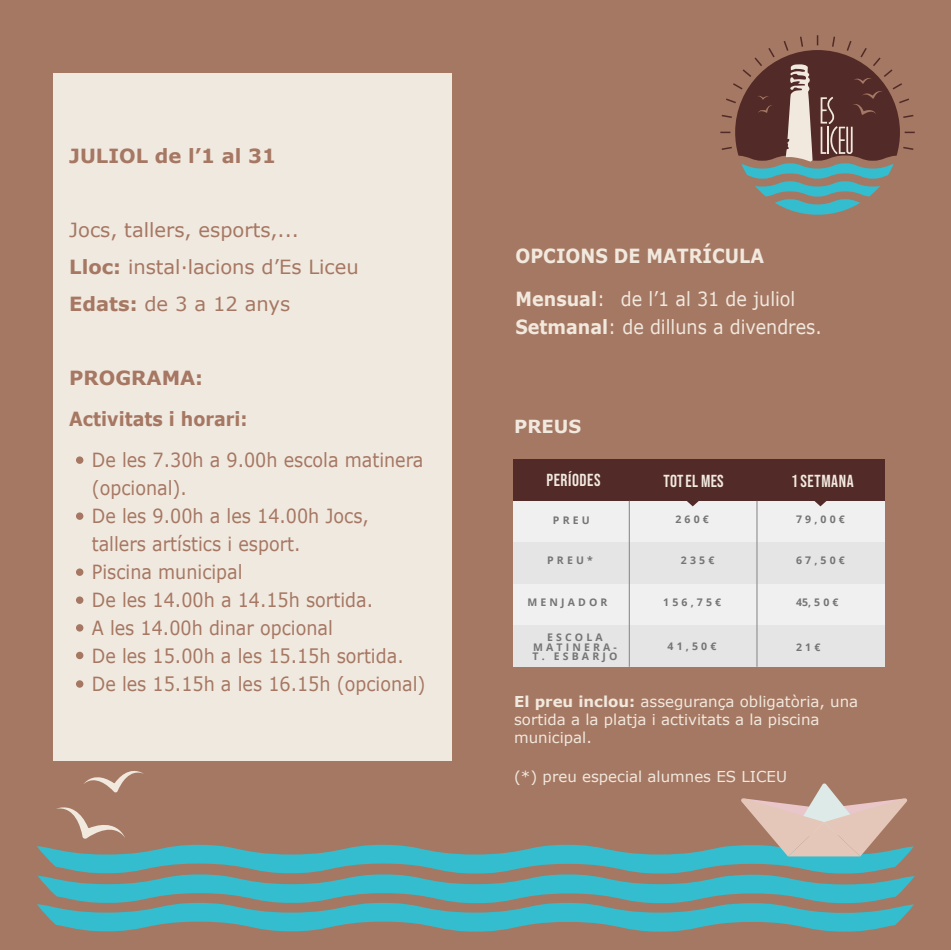
<style>
.page{position:relative;width:951px;height:950px;background:#fff}
.page>*{position:absolute;margin:0;border:0;box-sizing:border-box;transform-origin:0 0}
.t1{font:19.5px/27.9px "font 000000002 dc 8 e 13 e";color:#a67762;scale:.9 1}
.t2{font:19.5px/36.9px "font 000000002 dc 8 e 13 e";color:#a67762}
.t3{font:19.5px/27.9px "font 000000002 dc 8 e 13 e";color:#f1e8de;scale:.9 1}
.t4{font:18px "font 000000002 dc 8 e 13 e";color:#f1e8de}
.t5{font:17.4px "font 000000002 dc 8 e 13 e";letter-spacing:.03em;color:#f1e8de}
.t6{font:15px/18px "font 000000002 dc 8 e 13 e";color:#f1e8de}
.t7{font:10.5px/9.6px "font 000000002 dc 8 e 13 e";letter-spacing:.3em;color:#767576;text-align:center}
</style>
<div class="page">
<div style="left:0;top:0;width:950px;height:949px;background:#a57863"></div>
<svg style="left:56px;top:807px;width:69px;height:32px"></svg>
<svg style="left:84px;top:771px;width:60px;height:22px"></svg>
<svg style="left:37px;top:845px;width:877px;height:86px;fill:#34bdce"></svg>
<svg style="left:740px;top:783px;width:167px;height:73px"></svg>
<div style="left:54px;top:73px;width:397px;height:688px;background:#f0e9e0"></div>
<div style="left:76px;top:456px;width:7px;height:8px;background:#a67762;border-radius:50%"></div>
<div style="left:76px;top:512px;width:7px;height:8px;background:#a67762;border-radius:50%"></div>
<div style="left:76px;top:568px;width:7px;height:8px;background:#a67762;border-radius:50%"></div>
<div style="left:76px;top:596px;width:7px;height:8px;background:#a67762;border-radius:50%"></div>
<div style="left:76px;top:624px;width:7px;height:7px;background:#a67762;border-radius:50%"></div>
<div style="left:76px;top:652px;width:7px;height:7px;background:#a67762;border-radius:50%"></div>
<div style="left:76px;top:680px;width:7px;height:8px;background:#a67762;border-radius:50%"></div>
<div style="left:513px;top:501px;width:371px;height:41px;background:#f1f0f0"></div>
<div style="left:513px;top:583px;width:371px;height:42px;background:#f1f0f0"></div>
<div style="left:513px;top:542px;width:371px;height:41px;background:#e5e5e5"></div>
<div style="left:513px;top:625px;width:371px;height:42px;background:#e5e5e5"></div>
<div style="left:629px;top:459px;width:127px;height:42px;background:#522a27"></div>
<svg style="left:687px;top:501px;width:12px;height:5px"></svg>
<div style="left:756px;top:459px;width:128px;height:42px;background:#522a27"></div>
<svg style="left:814px;top:501px;width:13px;height:5px"></svg>
<hr style="left:628px;top:501px;width:1px;height:166px;background:#828383">
<div style="left:513px;top:459px;width:116px;height:42px;background:#522a27"></div>
<hr style="left:756px;top:501px;width:1px;height:166px;background:#828383">
<svg style="left:720px;top:35px;width:194px;height:180px"></svg>
<p class="t2" style="left:69px;top:137px;width:208px">JULIOL de l’1 al 31</p>
<p class="t2" style="left:69px;top:211px;width:291px">Jocs, tallers, esports,...<br>Lloc: instal·lacions d’Es Liceu<br>Edats: de 3 a 12 anys</p>
<p class="t2" style="left:69px;top:358px;width:135px">PROGRAMA:</p>
<p class="t1" style="left:69px;top:404px;width:200px">Activitats i horari:</p>
<p class="t1" style="left:92px;top:446px;width:370px">De les 7.30h a 9.00h escola matinera</p>
<p class="t1" style="left:92px;top:473px;width:372px">(opcional).<br>De les 9.00h a les 14.00h Jocs, tallers artístics i esport.<br>Piscina municipal<br>De les 14.00h a 14.15h sortida.<br>A les 14.00h dinar opcional<br>De les 15.00h a les 15.15h sortida.<br>De les 15.15h a les 16.15h (opcional)</p>
<p class="t3" style="left:515px;top:241px;width:277px">OPCIONS DE MATRÍCULA</p>
<p class="t3" style="left:515px;top:284px;width:342px">Mensual: de l’1 al 31 de juliol<br>Setmanal: de dilluns a divendres.</p>
<p class="t4" style="left:514px;top:415px;width:68px">PREUS</p>
<p class="t5" style="left:546px;top:470px;width:55px">períodes</p>
<p class="t5" style="left:663px;top:471px;width:62px">TOT EL mes</p>
<p class="t5" style="left:790px;top:471px;width:64px">1 SETMANA</p>
<p class="t7" style="left:675px;top:514px;width:35px">260€</p>
<p class="t7" style="left:795px;top:514px;width:50px">79,00€</p>
<p class="t7" style="left:680px;top:555px;width:35px">235€</p>
<p class="t7" style="left:795px;top:555px;width:50px">67,50€</p>
<p class="t7" style="left:663px;top:597px;width:59px">156,75€</p>
<p class="t7" style="left:795px;top:597px;width:44px">45,50€</p>
<p class="t7" style="left:667px;top:641px;width:50px">41,50€</p>
<p class="t7" style="left:795px;top:642px;width:26px">21€</p>
<p class="t7" style="left:552px;top:514px;width:38px">PREU</p>
<p class="t7" style="left:547px;top:555px;width:47px">PREU*</p>
<p class="t7" style="left:527px;top:597px;width:82px">MENJADOR</p>
<p class="t7" style="left:532px;top:632px;width:86px">ESCOLA<br>MATINERA-<br>T. ESBARJO</p>
<p class="t6" style="left:514px;top:691px;width:345px">El preu inclou: assegurança obligatòria, una sortida a la platja i activitats a la piscina municipal.</p>
<p class="t6" style="left:514px;top:766px;width:274px">(*) preu especial alumnes ES LICEU</p>
</div>
